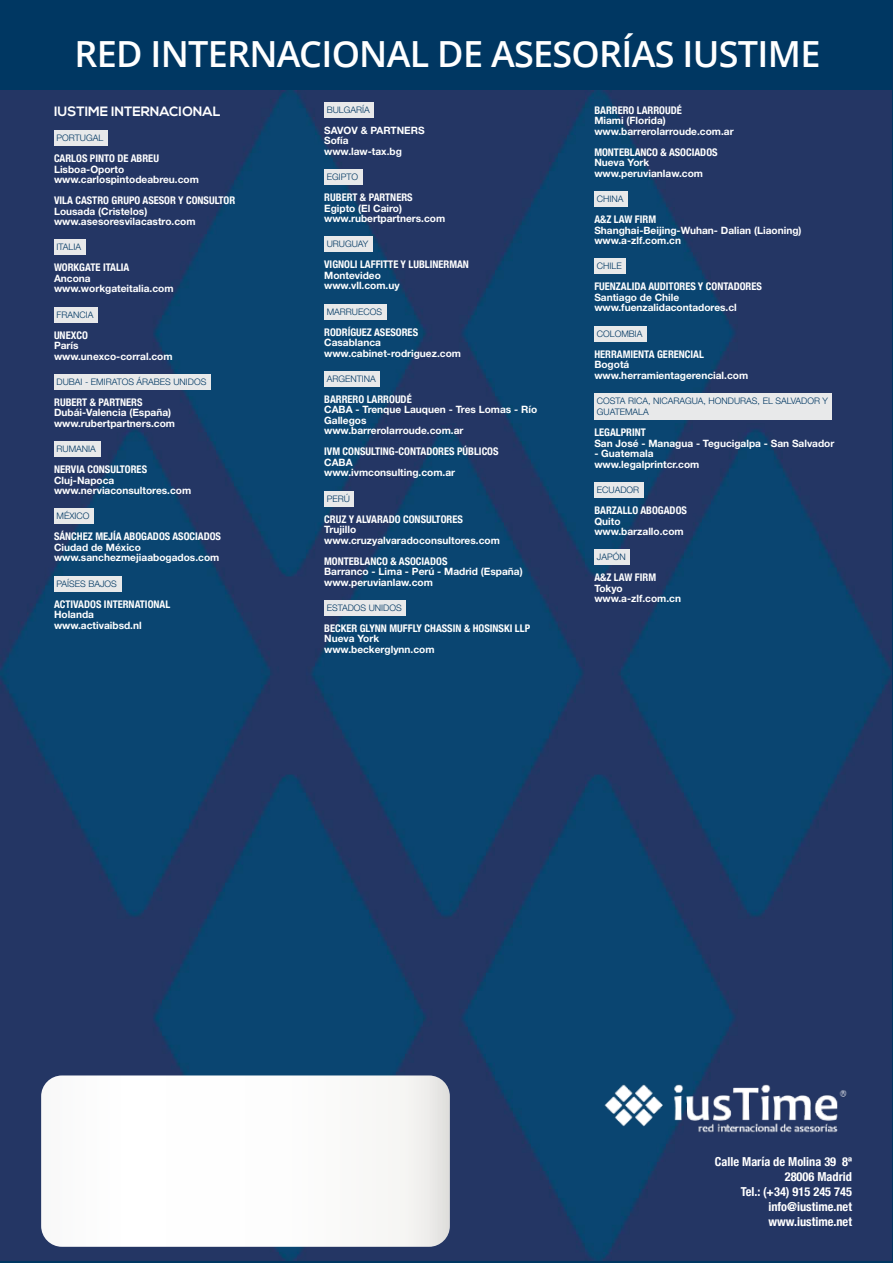
<style>
.page{position:relative;width:893px;height:1263px;background:#003762}
.page>*{position:absolute;margin:0;border:0;box-sizing:border-box;transform-origin:0 0}
.t1{font:600 36px "Open Sans";letter-spacing:-.02em;color:#fff}
.t2{font:700 13.5px "Nexa";color:#fff}
.t3{font:700 condensed 12.3px/15px "Helvetica Neue";color:#fff;text-align:right}
.t4{font:700 condensed 10.5px "Helvetica Neue";color:#fff}
.t5{font:700 10.2px/10.5px "Helvetica Neue LT Std";color:#fff}
.t6{font:300 9px/10.8px "Helvetica Neue LT Std";color:#003762}
</style>
<div class="page">
<img style="left:0;top:90px;width:892px;height:1170px">
<div style="left:41px;top:1075px;width:409px;height:172px;background:linear-gradient(to right,#fff,#f4f3f2);border-radius:21px"></div>
<img style="left:602px;top:1080px;width:251px;height:56px">
<div style="left:54px;top:130px;width:53px;height:16px;background:#e8e9ea"></div>
<div style="left:54px;top:240px;width:31px;height:15px;background:#e8e9ea"></div>
<div style="left:54px;top:307px;width:44px;height:15px;background:#e8e9ea"></div>
<div style="left:54px;top:374px;width:157px;height:15px;background:#e8e9ea"></div>
<div style="left:54px;top:441px;width:46px;height:16px;background:#e8e9ea"></div>
<div style="left:54px;top:509px;width:40px;height:15px;background:#e8e9ea"></div>
<div style="left:54px;top:576px;width:67px;height:15px;background:#e8e9ea"></div>
<div style="left:324px;top:102px;width:50px;height:15px;background:#e8e9ea"></div>
<div style="left:324px;top:169px;width:38px;height:16px;background:#e8e9ea"></div>
<div style="left:324px;top:237px;width:49px;height:15px;background:#e8e9ea"></div>
<div style="left:324px;top:304px;width:62px;height:15px;background:#e8e9ea"></div>
<div style="left:324px;top:371px;width:56px;height:15px;background:#e8e9ea"></div>
<div style="left:324px;top:491px;width:30px;height:15px;background:#e8e9ea"></div>
<div style="left:324px;top:600px;width:82px;height:15px;background:#e8e9ea"></div>
<div style="left:594px;top:191px;width:34px;height:16px;background:#e8e9ea"></div>
<div style="left:594px;top:259px;width:32px;height:15px;background:#e8e9ea"></div>
<div style="left:594px;top:326px;width:53px;height:16px;background:#e8e9ea"></div>
<div style="left:594px;top:394px;width:238px;height:26px;background:#e8e9ea"></div>
<div style="left:594px;top:482px;width:49px;height:16px;background:#e8e9ea"></div>
<div style="left:594px;top:550px;width:36px;height:15px;background:#e8e9ea"></div>
<h1 class="t1" style="left:74px;top:40px;width:747px">RED INTERNACIONAL DE ASESORÍAS IUSTIME</h1>
<h2 class="t2" style="left:54px;top:106px;width:168px">IUSTIME INTERNACIONAL</h2>
<p class="t6" style="left:57px;top:134px;width:48px">PORTUGAL</p>
<p class="t4" style="left:54px;top:152px;width:107px">CARLOS PINTO DE ABREU</p>
<p class="t5" style="left:54px;top:165px;width:146px">Lisboa-Oporto www.carlospintodeabreu.com</p>
<p class="t4" style="left:54px;top:194px;width:183px">VILA CASTRO GRUPO ASESOR Y CONSULTOR</p>
<p class="t5" style="left:54px;top:207px;width:143px">Lousada (Cristelos) www.asesoresvilacastro.com</p>
<p class="t6" style="left:57px;top:243px;width:26px">ITALIA</p>
<p class="t4" style="left:54px;top:261px;width:77px">WORKGATE ITALIA</p>
<p class="t5" style="left:54px;top:274px;width:121px">Ancona www.workgateitalia.com</p>
<p class="t6" style="left:57px;top:310px;width:38px">FRANCIA</p>
<p class="t4" style="left:54px;top:328px;width:35px">UNEXCO</p>
<p class="t5" style="left:54px;top:342px;width:120px">París www.unexco-corral.com</p>
<p class="t6" style="left:57px;top:377px;width:151px">DUBAI - EMIRATOS ÁRABES UNIDOS</p>
<p class="t4" style="left:54px;top:396px;width:90px">RUBERT &amp; PARTNERS</p>
<p class="t5" style="left:54px;top:409px;width:123px">Dubái-Valencia (España) www.rubertpartners.com</p>
<p class="t6" style="left:57px;top:445px;width:41px">RUMANIA</p>
<p class="t4" style="left:54px;top:463px;width:95px">NERVIA CONSULTORES</p>
<p class="t5" style="left:54px;top:476px;width:139px">Cluj-Napoca www.nerviaconsultores.com</p>
<p class="t6" style="left:57px;top:512px;width:35px">MÉXICO</p>
<p class="t4" style="left:54px;top:530px;width:169px">SÁNCHEZ MEJÍA ABOGADOS ASOCIADOS</p>
<p class="t5" style="left:54px;top:543px;width:167px">Ciudad de México www.sanchezmejiaabogados.com</p>
<p class="t6" style="left:57px;top:579px;width:62px">PAÍSES BAJOS</p>
<p class="t4" style="left:54px;top:597px;width:118px">ACTIVADOS INTERNATIONAL</p>
<p class="t5" style="left:54px;top:611px;width:89px">Holanda www.activaibsd.nl</p>
<p class="t6" style="left:327px;top:105px;width:45px">BULGARÍA</p>
<p class="t5" style="left:324px;top:126px;width:102px">SAVOV &amp; PARTNERS<br>Sofía www.law-tax.bg</p>
<p class="t6" style="left:327px;top:173px;width:33px">EGIPTO</p>
<p class="t4" style="left:324px;top:191px;width:90px">RUBERT &amp; PARTNERS</p>
<p class="t5" style="left:324px;top:204px;width:123px">Egipto (El Cairo) www.rubertpartners.com</p>
<p class="t6" style="left:327px;top:240px;width:43px">URUGUAY</p>
<p class="t4" style="left:324px;top:258px;width:146px">VIGNOLI LAFFITTE Y LUBLINERMAN</p>
<p class="t5" style="left:324px;top:271px;width:77px">Montevideo www.vll.com.uy</p>
<p class="t6" style="left:327px;top:307px;width:57px">MARRUECOS</p>
<p class="t4" style="left:324px;top:325px;width:95px">RODRÍGUEZ ASESORES</p>
<p class="t5" style="left:324px;top:339px;width:138px">Casablanca www.cabinet-rodriguez.com</p>
<p class="t6" style="left:327px;top:374px;width:51px">ARGENTINA</p>
<p class="t4" style="left:324px;top:393px;width:89px">BARRERO LARROUDÉ</p>
<p class="t5" style="left:324px;top:406px;width:215px">CABA - Trenque Lauquen - Tres Lomas - Río<br>Gallegos<br>www.barrerolarroude.com.ar</p>
<p class="t4" style="left:324px;top:445px;width:176px">IVM CONSULTING-CONTADORES PÚBLICOS</p>
<p class="t5" style="left:324px;top:458px;width:133px">CABA www.ivmconsulting.com.ar</p>
<p class="t6" style="left:327px;top:494px;width:25px">PERÚ</p>
<p class="t4" style="left:324px;top:512px;width:140px">CRUZ Y ALVARADO CONSULTORES</p>
<p class="t5" style="left:324px;top:526px;width:177px">Trujillo www.cruzyalvaradoconsultores.com</p>
<p class="t4" style="left:324px;top:554px;width:125px">MONTEBLANCO &amp; ASOCIADOS</p>
<p class="t5" style="left:324px;top:568px;width:200px">Barranco - Lima - Perú - Madrid (España) www.peruvianlaw.com</p>
<p class="t6" style="left:327px;top:603px;width:77px">ESTADOS UNIDOS</p>
<p class="t4" style="left:324px;top:622px;width:207px">BECKER GLYNN MUFFLY CHASSIN &amp; HOSINSKI LLP</p>
<p class="t5" style="left:324px;top:635px;width:112px">Nueva York www.beckerglynn.com</p>
<p class="t4" style="left:594px;top:104px;width:89px">BARRERO LARROUDÉ</p>
<p class="t5" style="left:594px;top:117px;width:141px">Miami (Florida) www.barrerolarroude.com.ar</p>
<p class="t4" style="left:594px;top:146px;width:125px">MONTEBLANCO &amp; ASOCIADOS</p>
<p class="t5" style="left:594px;top:159px;width:110px">Nueva York www.peruvianlaw.com</p>
<p class="t6" style="left:597px;top:195px;width:28px">CHINA</p>
<p class="t4" style="left:594px;top:213px;width:63px">A&amp;Z LAW FIRM</p>
<p class="t5" style="left:594px;top:226px;width:209px">Shanghai-Beijing-Wuhan- Dalian (Liaoning) www.a-zlf.com.cn</p>
<p class="t6" style="left:597px;top:262px;width:26px">CHILE</p>
<p class="t4" style="left:594px;top:280px;width:169px">FUENZALIDA AUDITORES Y CONTADORES</p>
<p class="t5" style="left:594px;top:293px;width:144px">Santiago de Chile www.fuenzalidacontadores.cl</p>
<p class="t6" style="left:597px;top:330px;width:47px">COLOMBIA</p>
<p class="t4" style="left:594px;top:348px;width:111px">HERRAMIENTA GERENCIAL</p>
<p class="t5" style="left:594px;top:361px;width:155px">Bogotá www.herramientagerencial.com</p>
<p class="t6" style="left:597px;top:397px;width:233px">COSTA RICA, NICARAGUA, HONDURAS, EL SALVADOR Y<br>GUATEMALA</p>
<p class="t4" style="left:594px;top:426px;width:53px">LEGALPRINT</p>
<p class="t5" style="left:594px;top:439px;width:242px">San José - Managua - Tegucigalpa - San Salvador</p>
<p class="t5" style="left:594px;top:450px;width:107px">- Guatemala www.legalprintcr.com</p>
<p class="t6" style="left:597px;top:486px;width:44px">ECUADOR</p>
<p class="t4" style="left:594px;top:504px;width:94px">BARZALLO ABOGADOS</p>
<p class="t5" style="left:594px;top:517px;width:91px">Quito www.barzallo.com</p>
<p class="t6" style="left:597px;top:553px;width:30px">JAPÓN</p>
<p class="t4" style="left:594px;top:571px;width:63px">A&amp;Z LAW FIRM</p>
<p class="t5" style="left:594px;top:584px;width:88px">Tokyo www.a-zlf.com.cn</p>
<p class="t3" style="left:715px;top:1154px;width:139px">Calle María de Molina 39 8ª<br>28006 Madrid<br>Tel.: (+34) 915 245 745 info@iustime.net www.iustime.net</p>
</div>
